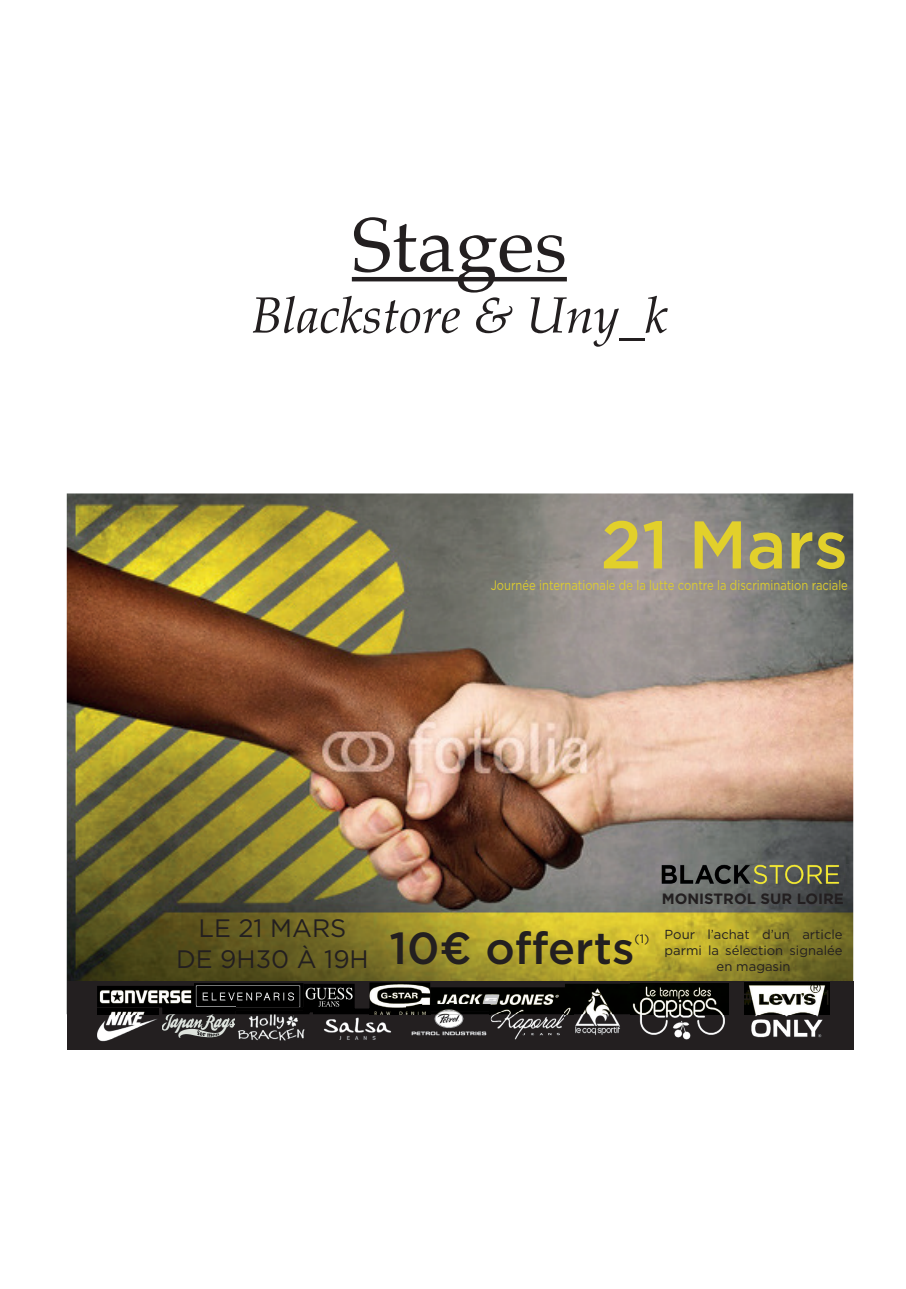
<style>
.page{position:relative;width:906px;height:1289px;background:#fff}
.page>*{position:absolute;margin:0;border:0;box-sizing:border-box;transform-origin:0 0}
.t1{font:76.5px "Palatino";color:#231f20}
.t2{font:500 67.2px "Gotham";color:#e2d02b}
.t3{font:italic 51px "Palatino";color:#231f20}
.t4{font:25.2px/30.3px "Gotham";color:#231f20}
.t5{font:700 15px "Gotham";color:#231f20}
.t6{font:13.65px "Gotham";color:#dccc2d;scale:.82 1}
.t7{font:13.05px "Gotham";color:#231f20}
.s1{font-weight:500;font-size:44.85px}
</style>
<div class="page">
<img style="left:67px;top:493px;width:786px;height:488px">
<div style="left:67px;top:981px;width:786px;height:68px;background:#231f20"></div>
<img style="left:97px;top:986px;width:97px;height:21px">
<img style="left:194px;top:983px;width:109px;height:24px">
<img style="left:369px;top:982px;width:61px;height:32px">
<img style="left:303px;top:983px;width:52px;height:29px">
<img style="left:430px;top:987px;width:135px;height:27px">
<img style="left:565px;top:984px;width:65px;height:51px">
<img style="left:630px;top:983px;width:98px;height:56px">
<img style="left:744px;top:982px;width:86px;height:33px">
<img style="left:97px;top:1008px;width:61px;height:33px">
<img style="left:162px;top:1007px;width:73px;height:31px">
<img style="left:162px;top:1005px;width:32px;height:2px">
<img style="left:194px;top:1005px;width:41px;height:5px">
<img style="left:411px;top:1014px;width:162px;height:26px">
<img style="left:430px;top:1004px;width:135px;height:7px">
<svg style="left:565px;top:1005px;width:8px;height:9px"></svg>
<img style="left:235px;top:1010px;width:74px;height:31px">
<svg style="left:303px;top:1007px;width:6px;height:5px"></svg>
<img style="left:751px;top:1015px;width:72px;height:23px">
<img style="left:406px;top:1004px;width:24px;height:16px">
<svg style="left:489px;top:1005px;width:1px;height:35px"></svg>
<img style="left:323px;top:1017px;width:69px;height:23px">
<img style="left:369px;top:1008px;width:33px;height:12px">
<img style="left:313px;top:1008px;width:42px;height:4px">
<img style="left:659px;top:864px;width:189px;height:27px">
<hr style="left:352px;top:277px;width:215px;height:4px;background:#231f20">
<h1 class="t1" style="left:352px;top:182px;width:216px">Stages</h1>
<h3 class="t3" style="left:251px;top:272px;width:418px">Blackstore &amp; Uny_k</h3>
<h2 class="t2" style="left:600px;top:500px;width:249px">21 Mars</h2>
<p class="t6" style="left:491px;top:576px;width:437px">Journée internationale de la lutte contre la discrimination raciale</p>
<p class="t5" style="left:661px;top:888px;width:184px">MONISTROL SUR LOIRE</p>
<h3 class="t4" style="left:176px;top:912px;width:460px;text-indent:22px">LE 21 MARS<br>DE 9H30 À 19H <span class="s1">10€ offerts</span></h3>
<p class="t7" style="left:634px;top:926px;width:209px"><sub>(1)</sub> Pour l’achat d’un article</p>
<p class="t7" style="left:664px;top:942px;width:180px">parmi la sélection signalée</p>
<p class="t7" style="left:716px;top:957px;width:75px">en magasin</p>
</div>
